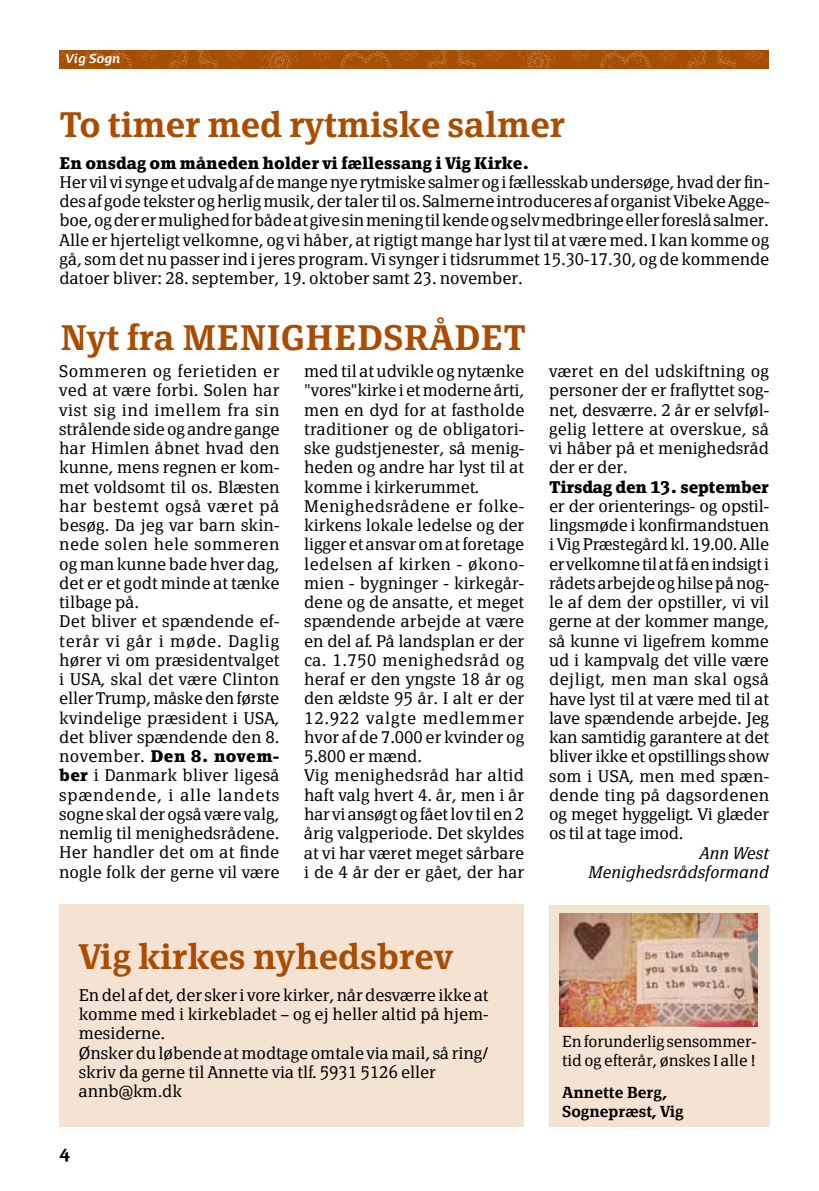
<style>
.page{position:relative;width:819px;height:1191px;background:#fff}
.page>*{position:absolute;margin:0;border:0;box-sizing:border-box;transform-origin:0 0}
.t1{font:600 35px "Page Serif";color:#aa4c02}
.t2{font:600 35px "Page Serif TF";color:#aa4c02}
.t3{font:700 17.5px "Page Serif";color:#000}
.t4{font:300 16.62px/19.2px "Page Serif TF";color:#000}
.t5{font:700 16.62px "Page Serif TF";color:#000}
.t6{font:italic 300 16.62px/19.2px "Page Serif TF";color:#000;text-align:right}
.t7{font:300 15.75px/19.2px "Page Serif TF";letter-spacing:-.005em;color:#000}
.t8{font:600 15.75px/19.2px "Page Serif TF";color:#000}
.t9{font:italic 700 12.25px "Dancer TF";color:#fff}
.s1{font-weight:700}
</style>
<div class="page">
<img style="left:60px;top:50px;width:708px;height:18px">
<div style="left:60px;top:904px;width:464px;height:222px;background:#f4e2d3"></div>
<div style="left:549px;top:904px;width:220px;height:222px;background:#f4e2d3"></div>
<img style="left:559px;top:913px;width:198px;height:113px">
<p class="t9" style="left:65px;top:50px;width:56px">Vig Sogn</p>
<h1 class="t1" style="left:60px;top:104px;width:507px">To timer med rytmiske salmer</h1>
<p class="t5" style="left:60px;top:153px;width:471px">En onsdag om måneden holder vi fællessang i Vig Kirke.</p>
<p class="t4" style="left:60px;top:172px;width:711px;text-align:justify">Her vil vi synge et udvalg af de mange nye rytmiske salmer og i fællesskab undersøge, hvad der fin&shy;des af gode tekster og herlig musik, der taler til os. Salmerne introduceres af organist Vibeke Agge&shy;boe, og der er mulighed for både at give sin mening til kende og selv medbringe eller foreslå salmer.<br>Alle er hjerteligt velkomne, og vi håber, at rigtigt mange har lyst til at være med. I kan komme og gå, som det nu passer ind i jeres program. Vi synger i tidsrummet 15.30-17.30, og de kommende datoer bliver: 28. september, 19. oktober samt 23. november.</p>
<h1 class="t1" style="left:60px;top:317px;width:457px">Nyt fra Menighedsrådet</h1>
<p class="t4" style="left:59px;top:361px;width:222px">Sommeren og ferietiden er ved at være forbi. Solen har vist sig ind imellem fra sin strålende side og andre gange har Himlen åbnet hvad den kunne, mens regnen er kom&shy;met voldsomt til os. Blæsten har bestemt også været på besøg. Da jeg var barn skin&shy;nede solen hele sommeren og man kunne bade hver dag, det er et godt minde at tænke tilbage på.<br>Det bliver et spændende ef&shy;terår vi går i møde. Daglig hører vi om præsidentvalget i USA, skal det være Clinton eller Trump, måske den første kvindelige præsident i USA, det bliver spændende den 8. november. <span class="s1">Den 8. novem&shy;ber</span> i Danmark bliver ligeså spændende, i alle landets sogne skal der også være valg, nemlig til menighedsrådene.<br>Her handler det om at finde nogle folk der gerne vil være</p>
<p class="t4" style="left:304px;top:361px;width:222px">med til at udvikle og nytænke "vores"kirke i et moderne årti, men en dyd for at fastholde traditioner og de obligatori&shy;ske gudstjenester, så menig&shy;heden og andre har lyst til at komme i kirkerummet.<br>Menighedsrådene er folke&shy;kirkens lokale ledelse og der ligger et ansvar om at foretage ledelsen af kirken - økono&shy;mien - bygninger - kirkegår&shy;dene og de ansatte, et meget spændende arbejde at være en del af. På landsplan er der ca. 1.750 menighedsråd og heraf er den yngste 18 år og den ældste 95 år. I alt er der<br>12.922 valgte medlemmer hvor af de 7.000 er kvinder og<br>5.800 er mænd.<br>Vig menighedsråd har altid haft valg hvert 4. år, men i år har vi ansøgt og fået lov til en 2 årig valgperiode. Det skyldes at vi har været meget sårbare i de 4 år der er gået, der har</p>
<p class="t4" style="left:549px;top:361px;width:221px;text-align:justify">været en del udskiftning og personer der er fraflyttet sog&shy;net, desværre. 2 år er selvføl&shy;gelig lettere at overskue, så vi håber på et menighedsråd der er der.</p>
<p class="t5" style="left:549px;top:477px;width:221px">Tirsdag den 13. september</p>
<p class="t4" style="left:549px;top:496px;width:222px;text-align:justify">er der orienterings- og opstil&shy;lingsmøde i konfirmandstuen i Vig Præstegård kl. 19.00. Alle er velkomne til at få en indsigt i rådets arbejde og hilse på nog&shy;le af dem der opstiller, vi vil gerne at der kommer mange, så kunne vi ligefrem komme ud i kampvalg det ville være dejligt, men man skal også have lyst til at være med til at lave spændende arbejde. Jeg kan samtidig garantere at det bliver ikke et opstillings show som i USA, men med spæn&shy;dende ting på dagsordenen og meget hyggeligt. Vi glæder os til at tage imod.</p>
<p class="t6" style="left:588px;top:843px;width:182px">Ann West<br>Menighedsrådsformand</p>
<h1 class="t2" style="left:79px;top:936px;width:375px">Vig kirkes nyhedsbrev</h1>
<p class="t4" style="left:79px;top:985px;width:411px">En del af det, der sker i vore kirker, når desværre ikke at komme med i kirkebladet – og ej heller altid på hjem&shy;mesiderne.<br>Ønsker du løbende at modtage omtale via mail, så ring/ skriv da gerne til Annette via tlf. 5931 5126 eller annb@km.dk</p>
<p class="t3" style="left:60px;top:1141px;width:12px">4</p>
<p class="t7" style="left:562px;top:1032px;width:196px">En forunderlig sensommer&shy;tid og efterår, ønskes I alle !</p>
<p class="t8" style="left:562px;top:1082px;width:123px">Annette Berg,<br>Sognepræst, Vig</p>
</div>
